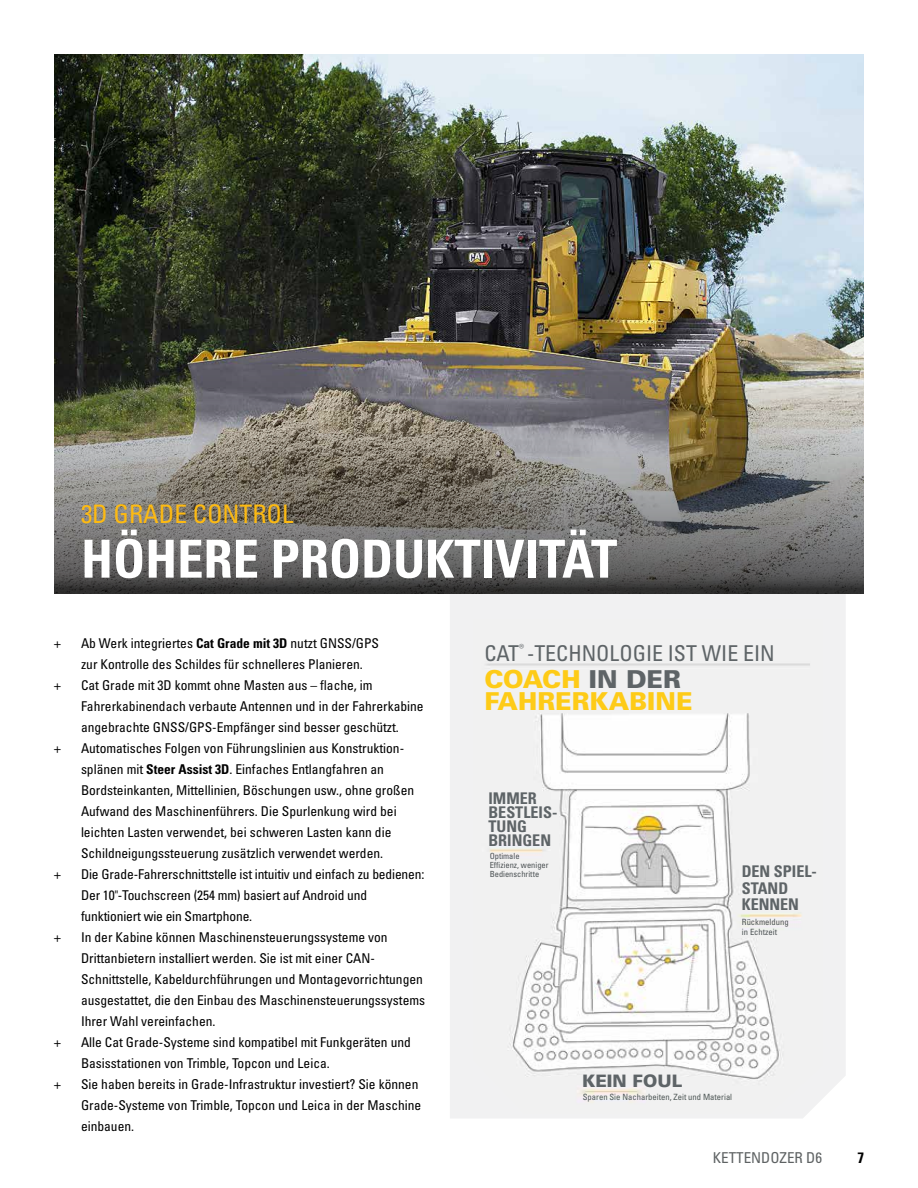
<style>
.page{position:relative;width:918px;height:1188px;background:#fff}
.page>*{position:absolute;margin:0;border:0;box-sizing:border-box;transform-origin:0 0}
.t1{font:52.5px "Univers LTCYR 67 Bold Cond";color:#fff}
.t2{font:condensed 25.5px "Univers LTCYR 57";color:#fdba12}
.t3{font:900 24.75px/22.2px "Univers LT Std";color:#fecb17}
.t4{font:condensed 21.9px "Univers LTCYR 57";color:#5e6467}
.t5{font:900 17.25px "Univers LT Std";color:#5e6467}
.t6{font:700 condensed 16.05px/14.2px "Univers LT Std";color:#5e6467}
.t7{font:condensed 15px "Univers LTCYR 57";color:#5e6263}
.t8{font:15px "Univers LTCYR 67 Bold Cond";color:#000}
.t9{font:condensed 13.5px/21px "Univers LTCYR 57";color:#000}
.t10{font:condensed 8.55px "Univers LT Std";color:#4d5655}
.t11{font:condensed 8.55px/9.6px "Univers LT Std";color:#4d5355}
.t12{font:condensed 8.4px/9px "Univers LT Std";color:#4d5355}
.s1{font-family:"Univers LTCYR 67 Bold Cond";font-stretch:normal}
.s2{color:#5e6467}
</style>
<div class="page">
<div style="left:450px;top:594px;width:396px;height:524px;background:#f1f1f2"></div>
<img style="left:54px;top:54px;width:810px;height:218px">
<img style="left:54px;top:272px;width:810px;height:322px">
<img style="left:473px;top:619px;width:349px;height:494px">
<h2 class="t2" style="left:81px;top:498px;width:214px">3D GRADE CONTROL</h2>
<h1 class="t1" style="left:81px;top:527px;width:538px">HÖHERE PRODUKTIVITÄT</h1>
<p class="t9" style="left:54px;top:632px;width:8px">+</p>
<p class="t9" style="left:81px;top:632px;width:300px">Ab Werk integriertes <span class="s1">Cat Grade mit 3D</span> nutzt GNSS/GPS zur Kontrolle des Schildes für schnelleres Planieren.</p>
<p class="t9" style="left:54px;top:674px;width:8px">+</p>
<p class="t9" style="left:81px;top:674px;width:344px">Cat Grade mit 3D kommt ohne Masten aus – flache, im<br>Fahrerkabinendach verbaute Antennen und in der Fahrerkabine angebrachte GNSS/GPS-Empfänger sind besser geschützt.</p>
<p class="t9" style="left:54px;top:737px;width:8px">+</p>
<p class="t9" style="left:81px;top:737px;width:335px">Automatisches Folgen von Führungslinien aus Konstruktion&shy;splänen mit <span class="s1">Steer Assist 3D</span>. Einfaches Entlangfahren an Bordsteinkanten, Mittellinien, Böschungen usw., ohne großen Aufwand des Maschinenführers. Die Spurlenkung wird bei leichten Lasten verwendet, bei schweren Lasten kann die Schildneigungssteuerung zusätzlich verwendet werden.</p>
<p class="t9" style="left:54px;top:863px;width:8px">+</p>
<p class="t9" style="left:81px;top:863px;width:345px">Die Grade-Fahrerschnittstelle ist intuitiv und einfach zu bedienen:<br>Der 10"-Touchscreen (254 mm) basiert auf Android und funktioniert wie ein Smartphone.</p>
<p class="t9" style="left:54px;top:926px;width:8px">+</p>
<p class="t9" style="left:81px;top:926px;width:346px">In der Kabine können Maschinensteuerungssysteme von Drittanbietern installiert werden. Sie ist mit einer CAN-Schnittstelle, Kabeldurchführungen und Montagevorrichtungen ausgestattet, die den Einbau des Maschinensteuerungssystems Ihrer Wahl vereinfachen.</p>
<p class="t9" style="left:54px;top:1031px;width:8px">+</p>
<p class="t9" style="left:81px;top:1031px;width:331px">Alle Cat Grade-Systeme sind kompatibel mit Funkgeräten und<br>Basisstationen von Trimble, Topcon und Leica.</p>
<p class="t9" style="left:54px;top:1073px;width:8px">+</p>
<p class="t9" style="left:81px;top:1073px;width:342px">Sie haben bereits in Grade-Infrastruktur investiert? Sie können<br>Grade-Systeme von Trimble, Topcon und Leica in der Maschine einbauen.</p>
<h3 class="t4" style="left:484px;top:639px;width:292px">CAT<sup>®</sup> -TECHNOLOGIE IST WIE EIN</h3>
<h3 class="t3" style="left:484px;top:668px;width:210px">COACH <span class="s2">IN DER<br></span>FAHRERKABINE</h3>
<p class="t6" style="left:488px;top:791px;width:70px">IMMER<br>BESTLEIS-<br>TUNG<br>BRINGEN</p>
<p class="t12" style="left:490px;top:852px;width:60px">Optimale<br>Effizienz, weniger<br>Bedienschritte</p>
<p class="t6" style="left:742px;top:863px;width:77px;line-height:16.5px">DEN SPIEL-<br>STAND<br>KENNEN</p>
<p class="t11" style="left:742px;top:917px;width:48px">Rückmeldung in Echtzeit</p>
<p class="t5" style="left:582px;top:1070px;width:102px">KEIN FOUL</p>
<p class="t10" style="left:583px;top:1092px;width:151px">Sparen Sie Nacharbeiten, Zeit und Material</p>
<p class="t7" style="left:713px;top:1148px;width:111px">KETTENDOZER D6</p>
<p class="t8" style="left:857px;top:1148px;width:8px">7</p>
</div>
